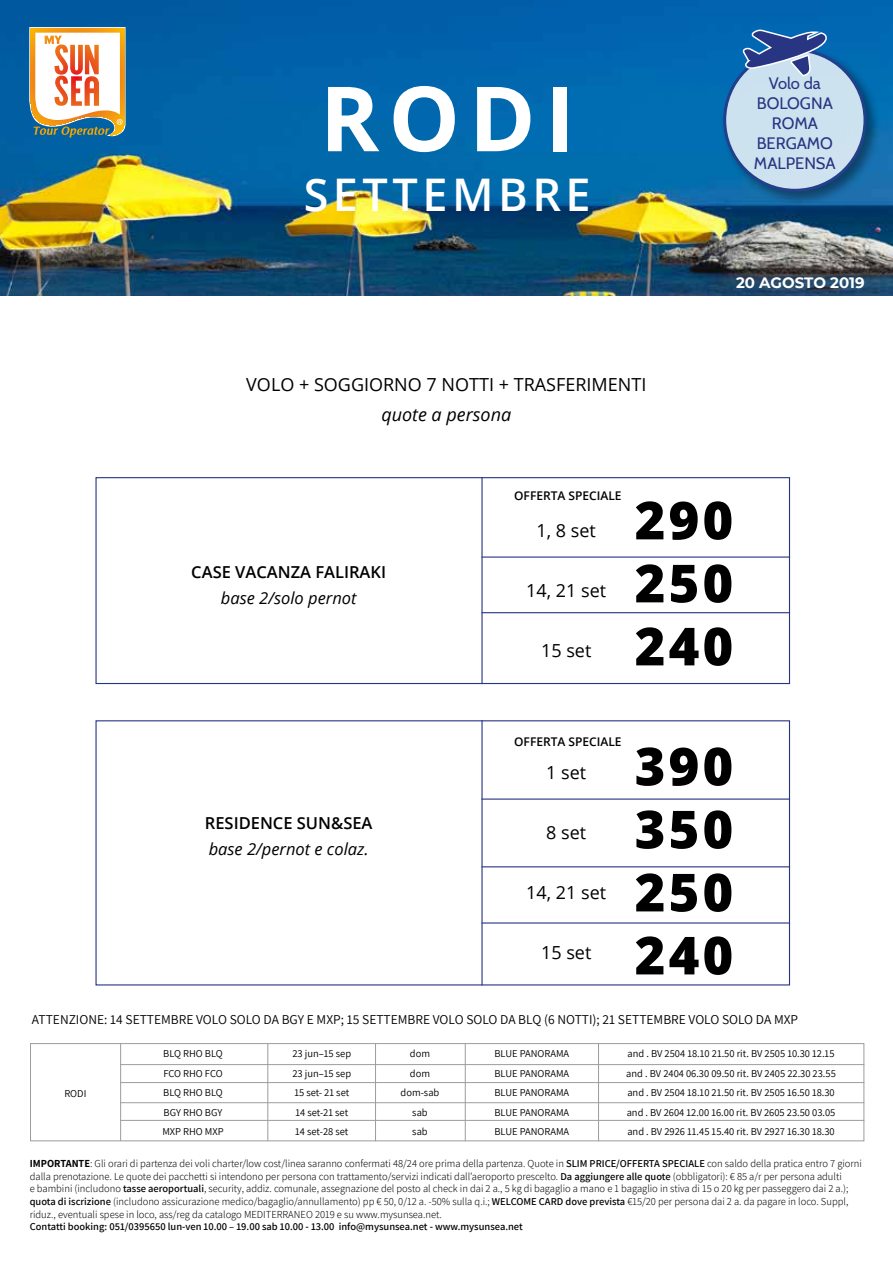
<style>
.page{position:relative;width:893px;height:1263px;background:#fff}
.page>*{position:absolute;margin:0;border:0;box-sizing:border-box;transform-origin:0 0}
.t1{font:700 90px "Open Sans";color:#fff}
.t2{font:800 52.5px/63px "Open Sans";letter-spacing:.06em;color:#000;text-align:justify}
.t3{font:600 45px "Open Sans";letter-spacing:.1em;color:#fff}
.t4{font:18px "Open Sans";color:#000}
.t5{font:italic 18px "Open Sans";color:#000}
.t6{font:600 16.5px "Open Sans";color:#000}
.t7{font:italic 16.5px "Open Sans";color:#000}
.t8{font:16.5px/19.8px "Cabin";color:#283583;text-align:center}
.t9{font:700 15px "Montserrat";color:#fff}
.t10{font:13.5px "Assistant";color:#000}
.t11{font:600 12px "Open Sans";color:#000}
.t12{font:300 10.5px/12.6px "Assistant";color:#000}
.t13{font:10.5px/19.5px "Assistant";color:#000}
.t14{font:600 10.5px "Assistant";color:#000}
.s1{font-weight:700}
.s2{font-weight:600}
</style>
<div class="page">
<div style="left:30px;top:1043px;width:834px;height:98px;border:1px solid #9d9d9c"></div>
<hr style="left:267px;top:1043px;width:1px;height:98px;background:#9d9d9c">
<hr style="left:120px;top:1043px;width:1px;height:98px;background:#9d9d9c">
<hr style="left:120px;top:1064px;width:744px;height:1px;background:#9d9d9c">
<hr style="left:120px;top:1082px;width:744px;height:1px;background:#9d9d9c">
<hr style="left:120px;top:1102px;width:744px;height:1px;background:#9d9d9c">
<hr style="left:120px;top:1120px;width:744px;height:1px;background:#9d9d9c">
<hr style="left:375px;top:1043px;width:1px;height:98px;background:#9d9d9c">
<hr style="left:465px;top:1043px;width:1px;height:98px;background:#9d9d9c">
<hr style="left:598px;top:1043px;width:1px;height:98px;background:#9d9d9c">
<img style="left:0;top:0;width:893px;height:296px">
<div style="left:720px;top:46px;width:162px;height:161px;background:#000;opacity:.5"></div>
<div style="left:725px;top:50px;width:140px;height:140px;background:#cce2ef;border-radius:50%"></div>
<svg style="left:741px;top:28px;width:87px;height:50px"></svg>
<svg style="left:29px;top:27px;width:97px;height:112px"></svg>
<div style="left:95px;top:477px;width:695px;height:207px;border:1px solid #283583"></div>
<div style="left:95px;top:720px;width:695px;height:265px;border:1px solid #283583"></div>
<hr style="left:481px;top:477px;width:2px;height:207px;background:#283583">
<hr style="left:481px;top:556px;width:309px;height:2px;background:#283583">
<hr style="left:481px;top:612px;width:309px;height:1px;background:#283583">
<hr style="left:481px;top:798px;width:309px;height:2px;background:#283583">
<hr style="left:481px;top:866px;width:309px;height:1px;background:#283583">
<hr style="left:481px;top:922px;width:309px;height:1px;background:#283583">
<hr style="left:481px;top:720px;width:2px;height:265px;background:#283583">
<h1 class="t1" style="left:320px;top:55px;width:256px">RODI</h1>
<h3 class="t8" style="left:754px;top:73px;width:83px">Volo da<br>BOLOGNA<br>ROMA<br>BERGAMO<br>MALPENSA</h3>
<h3 class="t3" style="left:304px;top:164px;width:289px">SETTEMBRE</h3>
<h3 class="t4" style="left:246px;top:372px;width:402px">VOLO + SOGGIORNO 7 NOTTI + TRASFERIMENTI</h3>
<h3 class="t5" style="left:381px;top:402px;width:131px">quote a persona</h3>
<h3 class="t9" style="left:736px;top:271px;width:130px">20 AGOSTO 2019</h3>
<h3 class="t6" style="left:191px;top:561px;width:196px">CASE VACANZA FALIRAKI</h3>
<h3 class="t7" style="left:221px;top:586px;width:137px">base 2/solo pernot</h3>
<p class="t11" style="left:514px;top:487px;width:109px">OFFERTA SPECIALE</p>
<h3 class="t4" style="left:537px;top:518px;width:61px">1, 8 set</h3>
<h3 class="t4" style="left:526px;top:578px;width:81px">14, 21 set</h3>
<h3 class="t4" style="left:541px;top:638px;width:52px">15 set</h3>
<h2 class="t2" style="left:635px;top:486px;width:100px">290<br>250<br>240</h2>
<p class="t11" style="left:514px;top:733px;width:109px">OFFERTA SPECIALE</p>
<h2 class="t2" style="left:635px;top:732px;width:100px">390<br>350<br>250<br>240</h2>
<p class="t10" style="left:32px;top:1010px;width:768px">ATTENZIONE: 14 SETTEMBRE VOLO SOLO DA BGY E MXP; 15 SETTEMBRE VOLO SOLO DA BLQ (6 NOTTI); 21 SETTEMBRE VOLO SOLO DA MXP</p>
<h3 class="t4" style="left:546px;top:760px;width:42px">1 set</h3>
<h3 class="t6" style="left:205px;top:812px;width:169px">RESIDENCE SUN&amp;SEA</h3>
<h3 class="t7" style="left:209px;top:837px;width:161px">base 2/pernot e colaz.</h3>
<h3 class="t4" style="left:546px;top:820px;width:42px">8 set</h3>
<h3 class="t4" style="left:526px;top:880px;width:81px">14, 21 set</h3>
<h3 class="t4" style="left:541px;top:940px;width:52px">15 set</h3>
<p class="t13" style="left:64px;top:1083px;width:23px">RODI</p>
<p class="t13" style="left:162px;top:1043px;width:63px">BLQ RHO BLQ<br>FCO RHO FCO<br>BLQ RHO BLQ<br>BGY RHO BGY<br>MXP RHO MXP</p>
<p class="t13" style="left:292px;top:1043px;width:60px">23 jun–15 sep<br>23 jun–15 sep<br>15 set- 21 set<br>14 set-21 set<br>14 set-28 set</p>
<p class="t13" style="left:401px;top:1043px;width:40px;text-align:center">dom dom dom-sab sab<br>sab</p>
<p class="t13" style="left:494px;top:1043px;width:76px;text-align:justify">BLUE PANORAMA BLUE PANORAMA BLUE PANORAMA BLUE PANORAMA BLUE PANORAMA</p>
<p class="t13" style="left:626px;top:1043px;width:211px">and . BV 2504 18.10 21.50 rit. BV 2505 10.30 12.15 and . BV 2404 06.30 09.50 rit. BV 2405 22.30 23.55 and . BV 2504 18.10 21.50 rit. BV 2505 16.50 18.30 and . BV 2604 12.00 16.00 rit. BV 2605 23.50 03.05 and . BV 2926 11.45 15.40 rit. BV 2927 16.30 18.30</p>
<p class="t12" style="left:30px;top:1157px;width:834px"><span class="s1">IMPORTANTE</span>: Gli orari di partenza dei voli charter/low cost/linea saranno confermati 48/24 ore prima della partenza. Quote in <span class="s2">SLIM PRICE/OFFERTA SPECIALE</span> con saldo della pratica entro 7 giorni dalla prenotazione. Le quote dei pacchetti si intendono per persona con trattamento/servizi indicati dall’aeroporto prescelto. <span class="s2">Da aggiungere alle quote</span> (obbligatori): € 85 a/r per persona adulti<br>e bambini (includono <span class="s2">tasse aeroportuali</span>, security, addiz. comunale, assegnazione del posto al check in dai 2 a., 5 kg di bagaglio a mano e 1 bagaglio in stiva di 15 o 20 kg per passeggero dai 2 a.); <span class="s2">quota di iscrizione</span> (includono assicurazione medico/bagaglio/annullamento) pp € 50, 0/12 a. -50% sulla q.i.; <span class="s2">WELCOME CARD dove prevista</span> €15/20 per persona dai 2 a. da pagare in loco. Suppl, riduz., eventuali spese in loco, ass/reg da catalogo MEDITERRANEO 2019 e su www.mysunsea.net.</p>
<p class="t14" style="left:30px;top:1219px;width:495px">Contatti booking: 051/0395650 lun-ven 10.00 – 19.00 sab 10.00 - 13.00 info@mysunsea.net - www.mysunsea.net</p>
</div>
